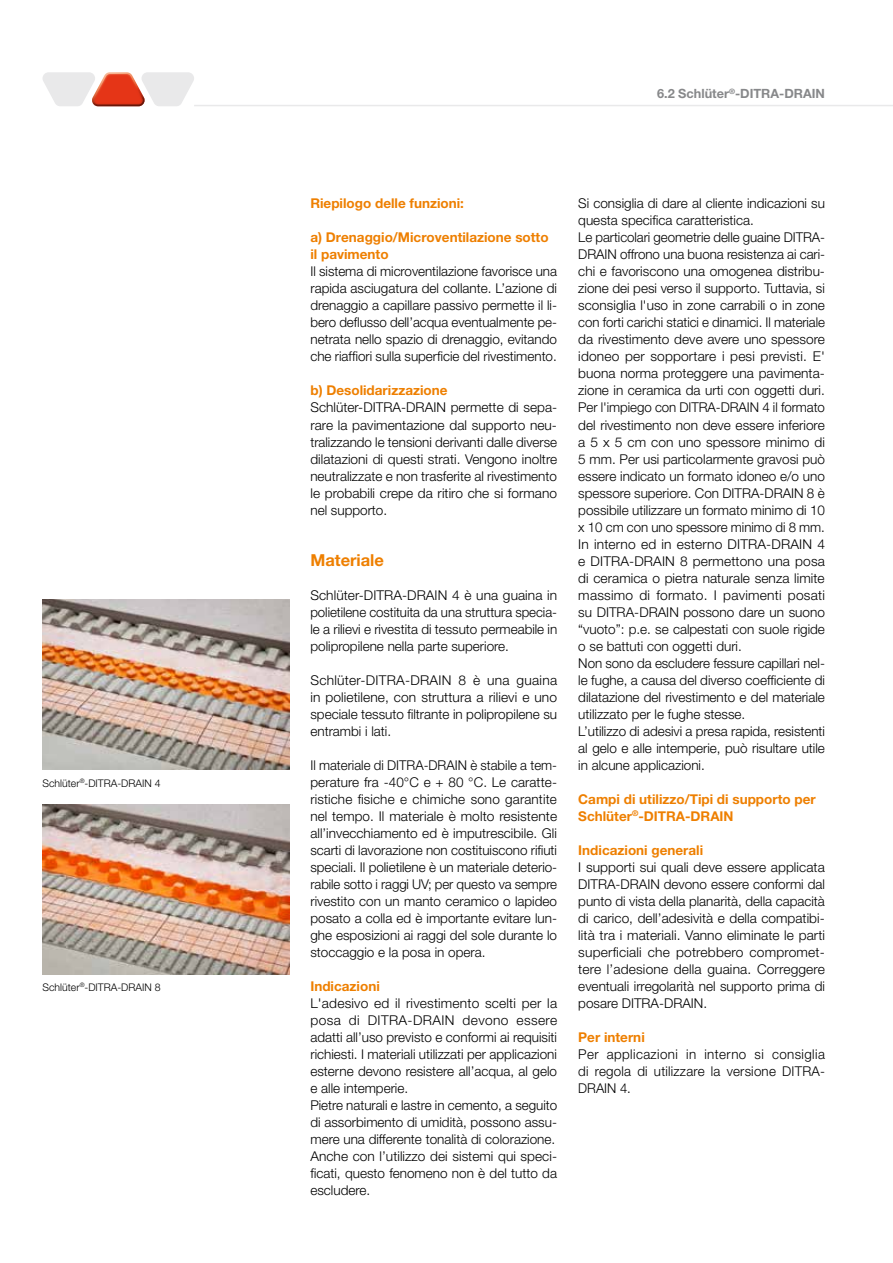
<style>
.page{position:relative;width:893px;height:1263px;background:#fff}
.page>*{position:absolute;margin:0;border:0;box-sizing:border-box;transform-origin:0 0}
.t1{font:700 16.5px "Helvetica Neue LT Pro";color:#ee7f00}
.t2{font:300 13.5px/17px "Helvetica Neue LT Pro";color:#000;text-align:justify}
.t3{font:700 13.5px/17px "Helvetica Neue LT Pro";color:#ee7f00}
.t4{font:700 12.75px "Helvetica Neue LT Pro";color:#87888a}
.t5{font:300 10.5px "Helvetica Neue LT Pro";color:#000}
</style>
<div class="page">
<hr style="left:194px;top:105px;width:699px;height:1px;background:#e9e9ea">
<svg style="left:43px;top:72px;width:151px;height:34px"></svg>
<img style="left:43px;top:600px;width:246px;height:170px">
<img style="left:43px;top:804px;width:246px;height:171px">
<p class="t5" style="left:43px;top:776px;width:120px">Schlüter<sup>®</sup>-DITRA-DRAIN 4</p>
<p class="t5" style="left:43px;top:981px;width:120px">Schlüter<sup>®</sup>-DITRA-DRAIN 8</p>
<p class="t4" style="left:657px;top:86px;width:169px">6.2 Schlüter<sup>®</sup>-DITRA-DRAIN</p>
<p class="t3" style="left:310px;top:195px;width:155px">Riepilogo delle funzioni:</p>
<p class="t3" style="left:310px;top:229px;width:240px">a) Drenaggio/Microventilazione sotto il pavimento</p>
<p class="t2" style="left:310px;top:263px;width:248px">Il sistema di microventilazione favorisce una rapida asciugatura del collante. L’azione di drenaggio a capillare passivo permette il li&shy;bero deflusso dell’acqua eventualmente pe&shy;netrata nello spazio di drenaggio, evitando che riaffiori sulla superficie del rivestimento.</p>
<p class="t3" style="left:310px;top:382px;width:139px">b) Desolidarizzazione</p>
<p class="t2" style="left:310px;top:399px;width:248px">Schlüter-DITRA-DRAIN permette di sepa&shy;rare la pavimentazione dal supporto neu&shy;tralizzando le tensioni derivanti dalle diverse dilatazioni di questi strati. Vengono inoltre neutralizzate e non trasferite al rivestimento le probabili crepe da ritiro che si formano nel supporto.</p>
<p class="t1" style="left:310px;top:549px;width:75px">Materiale</p>
<p class="t2" style="left:310px;top:586px;width:248px">Schlüter-DITRA-DRAIN 4 è una guaina in polietilene costituita da una struttura specia&shy;le a rilievi e rivestita di tessuto permeabile in polipropilene nella parte superiore.</p>
<p class="t2" style="left:310px;top:671px;width:248px">Schlüter-DITRA-DRAIN 8 è una guaina in polietilene, con struttura a rilievi e uno speciale tessuto filtrante in polipropilene su entrambi i lati.</p>
<p class="t2" style="left:310px;top:756px;width:248px">Il materiale di DITRA-DRAIN è stabile a tem&shy;perature fra -40°C e + 80 °C. Le caratte&shy;ristiche fisiche e chimiche sono garantite nel tempo. Il materiale è molto resistente all’invecchiamento ed è imputrescibile. Gli scarti di lavorazione non costituiscono rifiuti speciali. Il polietilene è un materiale deterio&shy;rabile sotto i raggi UV; per questo va sempre rivestito con un manto ceramico o lapideo posato a colla ed è importante evitare lun&shy;ghe esposizioni ai raggi del sole durante lo stoccaggio e la posa in opera.</p>
<p class="t3" style="left:310px;top:977px;width:71px">Indicazioni</p>
<p class="t2" style="left:310px;top:994px;width:248px;text-align:left">L'adesivo ed il rivestimento scelti per la posa di DITRA-DRAIN devono essere adatti all’uso previsto e conformi ai requisiti richiesti. I materiali utilizzati per applicazioni esterne devono resistere all’acqua, al gelo e alle intemperie.<br>Pietre naturali e lastre in cemento, a seguito di assorbimento di umidità, possono assu&shy;mere una differente tonalità di colorazione.<br>Anche con l’utilizzo dei sistemi qui speci&shy;ficati, questo fenomeno non è del tutto da escludere.</p>
<p class="t2" style="left:578px;top:195px;width:248px;text-align:left">Si consiglia di dare al cliente indicazioni su questa specifica caratteristica.<br>Le particolari geometrie delle guaine DITRA-DRAIN offrono una buona resistenza ai cari&shy;chi e favoriscono una omogenea distribu&shy;zione dei pesi verso il supporto. Tuttavia, si sconsiglia l'uso in zone carrabili o in zone con forti carichi statici e dinamici. Il materiale da rivestimento deve avere uno spessore idoneo per sopportare i pesi previsti. E' buona norma proteggere una pavimenta&shy;zione in ceramica da urti con oggetti duri.<br>Per l'impiego con DITRA-DRAIN 4 il formato del rivestimento non deve essere inferiore a 5 x 5 cm con uno spessore minimo di 5 mm. Per usi particolarmente gravosi può essere indicato un formato idoneo e/o uno spessore superiore. Con DITRA-DRAIN 8 è possibile utilizzare un formato minimo di 10 x 10 cm con uno spessore minimo di 8 mm.<br>In interno ed in esterno DITRA-DRAIN 4 e DITRA-DRAIN 8 permettono una posa di ceramica o pietra naturale senza limite massimo di formato. I pavimenti posati su DITRA-DRAIN possono dare un suono “vuoto”: p.e. se calpestati con suole rigide o se battuti con oggetti duri.<br>Non sono da escludere fessure capillari nel&shy;le fughe, a causa del diverso coefficiente di dilatazione del rivestimento e del materiale utilizzato per le fughe stesse.<br>L’utilizzo di adesivi a presa rapida, resistenti al gelo e alle intemperie, può risultare utile in alcune applicazioni.</p>
<p class="t3" style="left:578px;top:790px;width:239px">Campi di utilizzo/Tipi di supporto per<br>Schlüter<sup>®</sup>-DITRA-DRAIN</p>
<p class="t3" style="left:578px;top:841px;width:126px">Indicazioni generali</p>
<p class="t2" style="left:578px;top:858px;width:248px">I supporti sui quali deve essere applicata DITRA-DRAIN devono essere conformi dal punto di vista della planarità, della capacità di carico, dell’adesività e della compatibi&shy;lità tra i materiali. Vanno eliminate le parti superficiali che potrebbero compromet&shy;tere l’adesione della guaina. Correggere eventuali irregolarità nel supporto prima di posare DITRA-DRAIN.</p>
<p class="t3" style="left:578px;top:1028px;width:68px">Per interni</p>
<p class="t2" style="left:578px;top:1045px;width:248px">Per applicazioni in interno si consiglia di regola di utilizzare la versione DITRA-DRAIN 4.</p>
</div>
